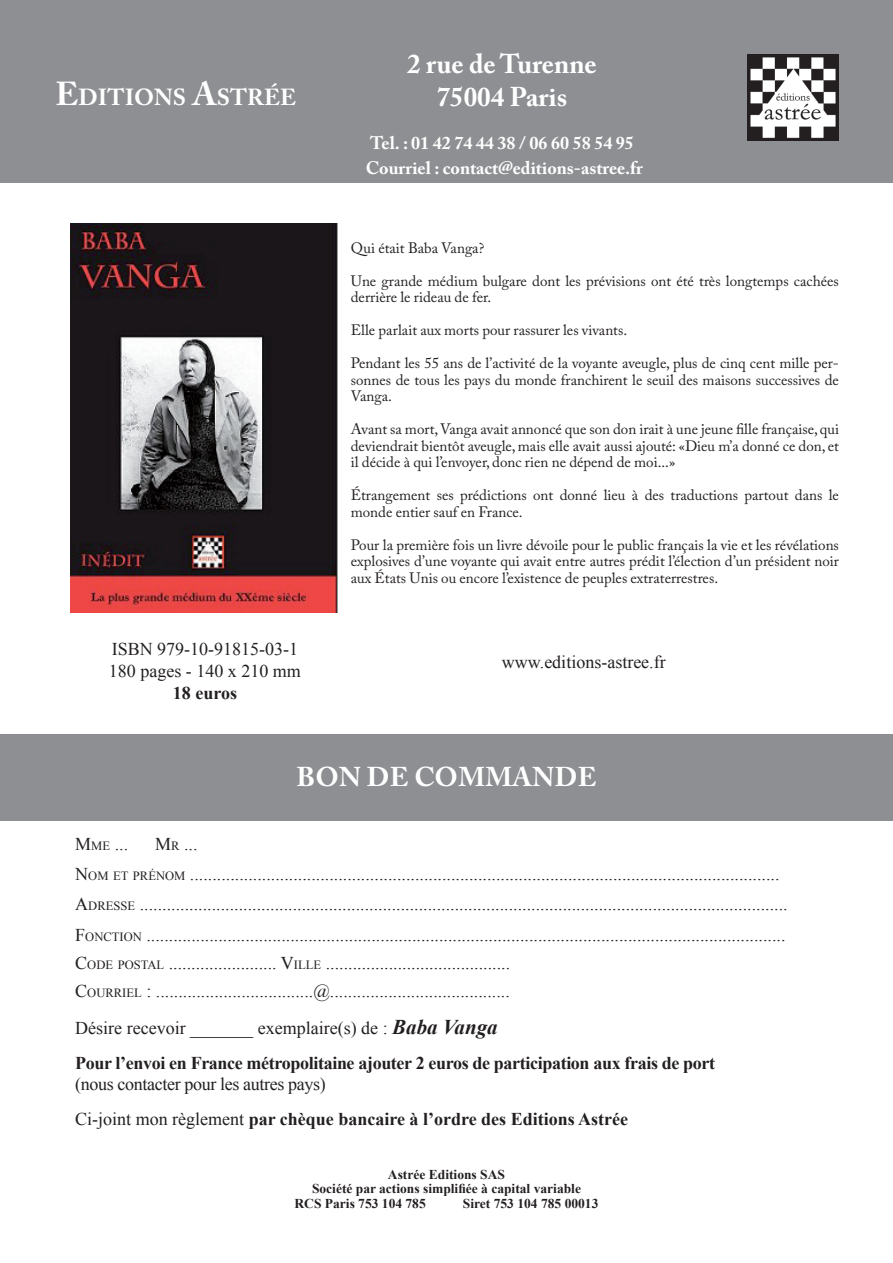
<style>
.page{position:relative;width:893px;height:1263px;background:#fff}
.page>*{position:absolute;margin:0;border:0;box-sizing:border-box;transform-origin:0 0}
.t1{font:700 27px/32.4px "Adobe Caslon Pro";color:#fff;text-align:center}
.t2{font:700 23.1px "Adobe Caslon Pro";color:#fff}
.t3{font:18px/29.2px "Times New Roman";color:#231f20}
.t4{font:700 18px/34.3px "Times New Roman";letter-spacing:-.02em;color:#231f20}
.t5{font:18px/34.3px "Times New Roman";letter-spacing:-.02em;color:#231f20}
.t6{font:700 18px "Adobe Caslon Pro";color:#fff}
.t7{font:15px/16.5px "Adobe Caslon Pro";color:#231f20;text-align:justify}
.t8{font:700 13.5px/13.5px "Times New Roman";color:#231f20;text-align:center}
.s1{font-size:33px}
.s2{font-size:12.6px}
.s3{font-style:inherit}
.s4{font-weight:400}
.s5{font-style:italic;font-size:21px}
.s6{font-weight:700}
</style>
<div class="page">
<div style="left:0;top:0;width:893px;height:183px;background:#8d8f92"></div>
<img style="left:70px;top:223px;width:267px;height:390px">
<div style="left:0;top:734px;width:893px;height:86px;background:#8d8f92"></div>
<img style="left:748px;top:54px;width:91px;height:86px">
<h2 class="t2" style="left:56px;top:84px;width:241px"><span class="s1">E</span>DITIONS <span class="s1">A</span>STRÉE</h2>
<p class="t3" style="left:109px;top:638px;width:193px;line-height:21.6px">ISBN 979-10-91815-03-1<br>180 pages - 140 x 210 mm</p>
<p class="t4" style="left:173px;top:675px;width:66px">18 euros</p>
<h1 class="t1" style="left:407px;top:48px;width:191px">2 rue de Turenne<br>75004 Paris</h1>
<p class="t6" style="left:370px;top:132px;width:265px">Tel. : 01 42 74 44 38 / 06 60 58 54 95</p>
<p class="t6" style="left:366px;top:157px;width:278px">Courriel : contact@editions-astree.fr</p>
<p class="t7" style="left:351px;top:239px;width:135px">Qui était Baba Vanga?</p>
<p class="t7" style="left:351px;top:272px;width:490px">Une grande médium bulgare dont les prévisions ont été très longtemps cachées derrière le rideau de fer.</p>
<p class="t7" style="left:351px;top:322px;width:278px">Elle parlait aux morts pour rassurer les vivants.</p>
<p class="t7" style="left:351px;top:355px;width:490px">Pendant les 55 ans de l’activité de la voyante aveugle, plus de cinq cent mille per&shy;sonnes de tous les pays du monde franchirent le seuil des maisons successives de Vanga.</p>
<p class="t7" style="left:351px;top:421px;width:490px">Avant sa mort, Vanga avait annoncé que son don irait à une jeune fille française, qui deviendrait bientôt aveugle, mais elle avait aussi ajouté: «Dieu m’a donné ce don, et il décide à qui l’envoyer, donc rien ne dépend de moi...»</p>
<p class="t7" style="left:351px;top:487px;width:490px">Étrangement ses prédictions ont donné lieu à des traductions partout dans le monde entier sauf en France.</p>
<p class="t7" style="left:351px;top:536px;width:490px">Pour la première fois un livre dévoile pour le public français la vie et les révélations explosives d’une voyante qui avait entre autres prédit l’élection d’un président noir aux États Unis ou encore l’existence de peuples extraterrestres.</p>
<p class="t3" style="left:502px;top:647px;width:165px">www.editions-astree.fr</p>
<h1 class="t1" style="left:296px;top:761px;width:302px">BON de commande</h1>
<p class="t3" style="left:75px;top:829px;width:714px;text-indent:80px">M<span class="s2">R</span> ...<br><span class="s3">N</span><span class="s2">OM ET PRÉNOM</span> ...................................................................................................................................<br><span class="s3">A</span><span class="s2">DRESSE</span> ................................................................................................................................................<br><span class="s3">F</span><span class="s2">ONCTION</span> ..............................................................................................................................................<br><span class="s3">C</span><span class="s2">ODE POSTAL</span> ........................ <span class="s3">V</span><span class="s2">ILLE</span> .........................................<br><span class="s3">C</span><span class="s2">OURRIEL</span> : ...................................@........................................</p>
<p class="t4" style="left:75px;top:1011px;width:641px"><span class="s4">Désire recevoir _______ exemplaire(s) de :</span> <span class="s5">Baba Vanga<br></span>Pour l’envoi en France métropolitaine ajouter 2 euros de participation aux frais de port</p>
<p class="t5" style="left:75px;top:1067px;width:554px">(nous contacter pour les autres pays)<br>Ci-joint mon règlement <span class="s6">par chèque bancaire à l’ordre des Editions Astrée</span></p>
<p class="t3" style="left:75px;top:829px;width:54px"><span class="s3">M</span><span class="s2">ME</span> ...</p>
<p class="t8" style="left:312px;top:1167px;width:270px">Astrée Editions SAS<br>Société par actions simplifiée à capital variable</p>
<p class="t8" style="left:295px;top:1196px;width:133px">RCS Paris 753 104 785</p>
<p class="t8" style="left:463px;top:1196px;width:137px">Siret 753 104 785 00013</p>
</div>
